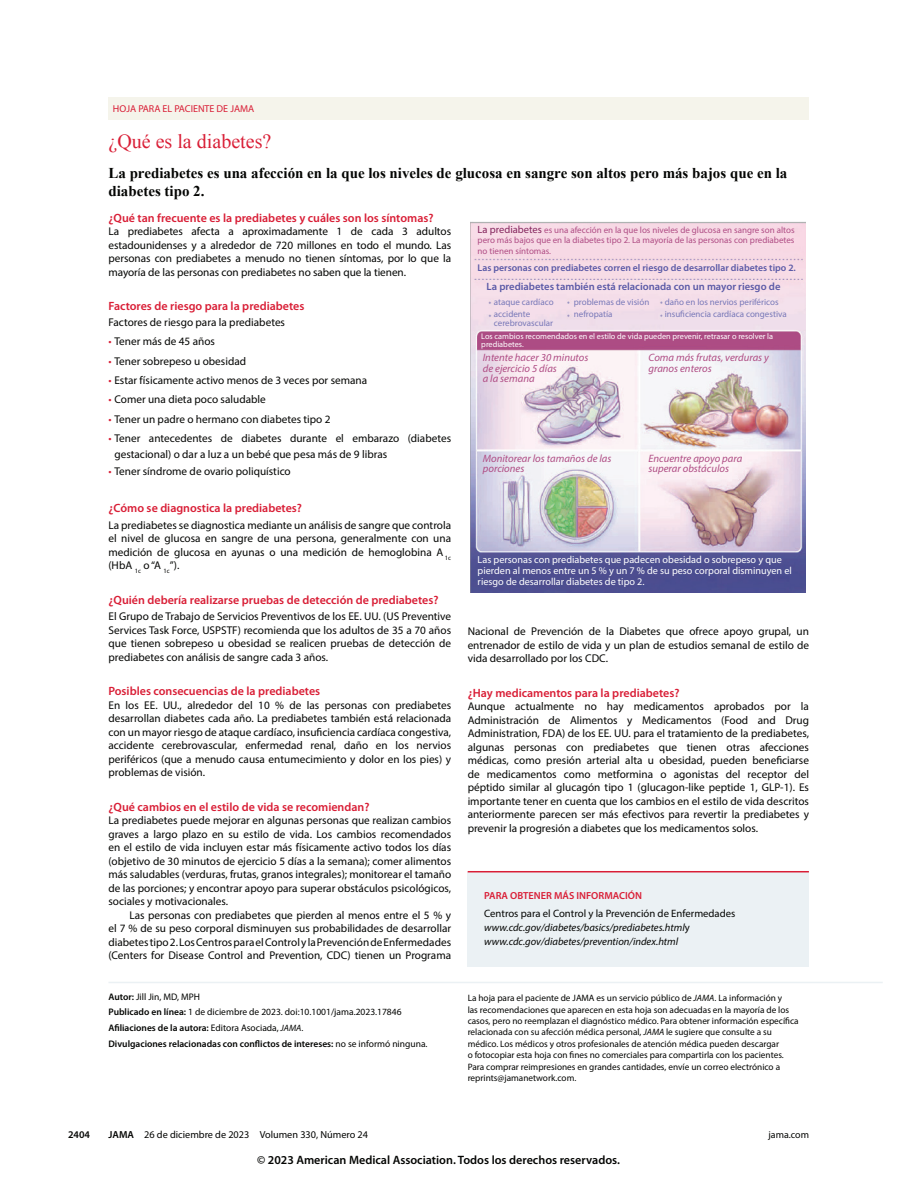
<style>
.page{position:relative;width:918px;height:1188px;background:#fff}
.page>*{position:absolute;margin:0;border:0;box-sizing:border-box;transform-origin:0 0}
.t1{font:20.1px "Times New Roman";color:#d91e36}
.t2{font:700 15px/18px "Times New Roman";color:#040503}
.t3{font:600 12.15px "Myriad Pro";color:#040503}
.t4{font:600 12px "Myriad Pro";color:#d91e36}
.t5{font:11.25px/13.5px "Myriad Pro";color:#040503;text-align:justify}
.t6{font:italic 10.65px/10.5px "Myriad Pro";color:#af4c84}
.t7{font:italic 10.65px/14.2px "Myriad Pro";color:#040503}
.t8{font:600 10.65px "Myriad Pro";color:#5a59a6}
.t9{font:10.2px/11.1px "Myriad Pro";color:#fff}
.t10{font:10.2px "Myriad Pro";color:#040503}
.t11{font:600 10.2px "Myriad Pro";color:#d91e36}
.t12{font:600 10.2px "Myriad Pro";color:#040503}
.t13{font:10.05px "Myriad Pro";color:#d91e36}
.t14{font:10.05px "Myriad Pro";color:#040503}
.t15{font:600 9.75px "Myriad Pro";color:#5a59a6}
.t16{font:600 9.45px/15.8px "Myriad Pro";color:#040503}
.t17{font:9.3px/11.4px "Myriad Pro";color:#040503}
.t18{font:9px/10.5px "Myriad Pro";color:#af4c84;text-align:justify}
.t19{font:9px/12px "Myriad Pro";color:#7878b8}
.t20{font:8.25px/8.2px "Myriad Pro";color:#fff}
.s1{color:#d91e36}
.s2{font-weight:400}
.s3{font-weight:400;font-style:italic;font-size:9.15px}
.s4{font-weight:400;font-size:9.3px}
.s5{font-size:10.5px;color:#84245c}
.s6{font-style:normal}
.s7{font-style:italic;font-size:9.15px}
.s8{font-weight:600}
</style>
<div class="page">
<img style="left:471px;top:221px;width:335px;height:372px">
<div style="left:468px;top:873px;width:341px;height:94px;background:#ebf1f4"></div>
<hr style="left:468px;top:871px;width:341px;height:1px;background:#d91e36">
<div style="left:108px;top:97px;width:701px;height:23px;background:#f5f4eb"></div>
<hr style="left:108px;top:982px;width:775px;height:1px;background:#ebf1f4">
<p class="t13" style="left:113px;top:103px;width:143px">HOJA PARA EL PACIENTE DE JAMA</p>
<h1 class="t1" style="left:108px;top:127px;width:164px">¿Qué es la diabetes?</h1>
<h2 class="t2" style="left:108px;top:163px;width:680px">La prediabetes es una afección en la que los niveles de glucosa en sangre son altos pero más bajos que en la diabetes tipo 2.</h2>
<p class="t4" style="left:108px;top:210px;width:327px">¿Qué tan frecuente es la prediabetes y cuáles son los síntomas?</p>
<p class="t5" style="left:108px;top:225px;width:344px">La prediabetes afecta a aproximadamente 1 de cada 3 adultos estadounidenses y a alrededor de 720 millones en todo el mundo. Las personas con prediabetes a menudo no tienen síntomas, por lo que la mayoría de las personas con prediabetes no saben que la tienen.</p>
<p class="t4" style="left:108px;top:299px;width:197px">Factores de riesgo para la prediabetes</p>
<p class="t5" style="left:108px;top:315px;width:178px">Factores de riesgo para la prediabetes</p>
<p class="t5" style="left:108px;top:335px;width:108px"><span class="s1">•</span> Tener más de 45 años</p>
<p class="t5" style="left:108px;top:354px;width:139px"><span class="s1">•</span> Tener sobrepeso u obesidad</p>
<p class="t5" style="left:108px;top:373px;width:260px"><span class="s1">•</span> Estar físicamente activo menos de 3 veces por semana</p>
<p class="t5" style="left:108px;top:393px;width:159px"><span class="s1">•</span> Comer una dieta poco saludable</p>
<p class="t5" style="left:108px;top:412px;width:224px"><span class="s1">•</span> Tener un padre o hermano con diabetes tipo 2</p>
<p class="t5" style="left:114px;top:430px;width:338px;line-height:16.4px;text-indent:-6px"><span class="s1">•</span> Tener antecedentes de diabetes durante el embarazo (diabetes gestacional) o dar a luz a un bebé que pesa más de 9 libras</p>
<p class="t5" style="left:108px;top:464px;width:184px"><span class="s1">•</span> Tener síndrome de ovario poliquístico</p>
<p class="t4" style="left:108px;top:501px;width:195px">¿Cómo se diagnostica la prediabetes?</p>
<p class="t5" style="left:108px;top:518px;width:344px">La prediabetes se diagnostica mediante un análisis de sangre que controla el nivel de glucosa en sangre de una persona, generalmente con una medición de glucosa en ayunas o una medición de hemoglobina A <sub>1c </sub>(HbA <sub>1c</sub> o “A <sub>1c</sub>”).</p>
<p class="t4" style="left:108px;top:592px;width:332px">¿Quién debería realizarse pruebas de detección de prediabetes?</p>
<p class="t5" style="left:108px;top:610px;width:344px">El Grupo de Trabajo de Servicios Preventivos de los EE. UU. (US Preventive Services Task Force, USPSTF) recomienda que los adultos de 35 a 70 años que tienen sobrepeso u obesidad se realicen pruebas de detección de prediabetes con análisis de sangre cada 3 años.</p>
<p class="t4" style="left:108px;top:684px;width:213px">Posibles consecuencias de la prediabetes</p>
<p class="t5" style="left:108px;top:698px;width:344px">En los EE. UU., alrededor del 10 % de las personas con prediabetes desarrollan diabetes cada año. La prediabetes también está relacionada con un mayor riesgo de ataque cardíaco, insuficiencia cardíaca congestiva, accidente cerebrovascular, enfermedad renal, daño en los nervios periféricos (que a menudo causa entumecimiento y dolor en los pies) y problemas de visión.</p>
<p class="t4" style="left:108px;top:799px;width:263px">¿Qué cambios en el estilo de vida se recomiendan?</p>
<p class="t5" style="left:108px;top:814px;width:344px">La prediabetes puede mejorar en algunas personas que realizan cambios graves a largo plazo en su estilo de vida. Los cambios recomendados en el estilo de vida incluyen estar más físicamente activo todos los días (objetivo de 30 minutos de ejercicio 5 días a la semana); comer alimentos más saludables (verduras, frutas, granos integrales); monitorear el tamaño de las porciones; y encontrar apoyo para superar obstáculos psicológicos, sociales y motivacionales.</p>
<p class="t5" style="left:108px;top:908px;width:344px;text-indent:21px">Las personas con prediabetes que pierden al menos entre el 5 % y el 7 % de su peso corporal disminuyen sus probabilidades de desarrollar diabetes tipo 2. Los Centros para el Control y la Prevención de Enfermedades (Centers for Disease Control and Prevention, CDC) tienen un Programa</p>
<p class="t16" style="left:108px;top:988px;width:321px">Autor: <span class="s2">Jill Jin, MD, MPH<br></span>Publicado en línea: <span class="s2">1 de diciembre de 2023. doi:10.1001/jama.2023.17846<br></span>Afiliaciones de la autora: <span class="s2">Editora Asociada,</span> <span class="s3">JAMA</span><span class="s4">.<br></span>Divulgaciones relacionadas con conflictos de intereses: <span class="s2">no se informó ninguna.</span></p>
<p class="t18" style="left:478px;top:224px;width:318px"><span class="s5">La prediabetes</span> es una afección en la que los niveles de glucosa en sangre son altos pero más bajos que en la diabetes tipo 2. La mayoría de las personas con prediabetes no tienen síntomas.</p>
<p class="t15" style="left:478px;top:261px;width:320px">Las personas con prediabetes corren el riesgo de desarrollar diabetes tipo 2.</p>
<p class="t8" style="left:487px;top:280px;width:295px">La prediabetes también está relacionada con un mayor riesgo de</p>
<p class="t19" style="left:494px;top:296px;width:61px">ataque cardíaco accidente</p>
<p class="t19" style="left:494px;top:317px;width:61px">cerebrovascular</p>
<p class="t19" style="left:574px;top:296px;width:77px">problemas de visión nefropatía</p>
<p class="t19" style="left:665px;top:296px;width:124px">daño en los nervios periféricos insuficiencia cardíaca congestiva</p>
<p class="t20" style="left:481px;top:332px;width:293px">Los cambios recomendados en el estilo de vida pueden prevenir, retrasar o resolver la prediabetes.</p>
<p class="t6" style="left:483px;top:352px;width:107px">Intente hacer 30 minutos de ejercicio 5 días<br>a la semana</p>
<p class="t6" style="left:649px;top:352px;width:122px">Coma más frutas, verduras y granos enteros</p>
<p class="t6" style="left:483px;top:453px;width:130px">Monitorear los tamaños de las porciones</p>
<p class="t6" style="left:649px;top:453px;width:95px">Encuentre apoyo para superar obstáculos</p>
<p class="t9" style="left:478px;top:553px;width:316px">Las personas con prediabetes que padecen obesidad o sobrepeso y que pierden al menos entre un 5 % y un 7 % de su peso corporal disminuyen el riesgo de desarrollar diabetes de tipo 2.</p>
<p class="t5" style="left:468px;top:625px;width:343px">Nacional de Prevención de la Diabetes que ofrece apoyo grupal, un entrenador de estilo de vida y un plan de estudios semanal de estilo de vida desarrollado por los CDC.</p>
<p class="t4" style="left:468px;top:685px;width:213px">¿Hay medicamentos para la prediabetes?</p>
<p class="t5" style="left:468px;top:700px;width:343px">Aunque actualmente no hay medicamentos aprobados por la Administración de Alimentos y Medicamentos (Food and Drug Administration, FDA) de los EE. UU. para el tratamiento de la prediabetes, algunas personas con prediabetes que tienen otras afecciones médicas, como presión arterial alta u obesidad, pueden beneficiarse de medicamentos como metformina o agonistas del receptor del péptido similar al glucagón tipo 1 (glucagon-like peptide 1, GLP-1). Es importante tener en cuenta que los cambios en el estilo de vida descritos anteriormente parecen ser más efectivos para revertir la prediabetes y prevenir la progresión a diabetes que los medicamentos solos.</p>
<p class="t11" style="left:484px;top:890px;width:159px">PARA OBTENER MÁS INFORMACIÓN</p>
<p class="t7" style="left:484px;top:906px;width:253px"><span class="s6">Centros para el Control y la Prevención de Enfermedades </span>www.cdc.gov/diabetes/basics/prediabetes.html<span class="s6">y </span>www.cdc.gov/diabetes/prevention/index.html</p>
<p class="t17" style="left:468px;top:992px;width:333px">La hoja para el paciente de JAMA es un servicio público de <span class="s7">JAMA</span>. La información y<br>las recomendaciones que aparecen en esta hoja son adecuadas en la mayoría de los casos, pero no reemplazan el diagnóstico médico. Para obtener información específica relacionada con su afección médica personal, <span class="s7">JAMA</span> le sugiere que consulte a su médico. Los médicos y otros profesionales de atención médica pueden descargar<br>o fotocopiar esta hoja con fines no comerciales para compartirla con los pacientes.<br>Para comprar reimpresiones en grandes cantidades, envíe un correo electrónico a reprints@jamanetwork.com.</p>
<p class="t12" style="left:68px;top:1128px;width:23px">2404</p>
<p class="t10" style="left:109px;top:1128px;width:261px"><span class="s8">JAMA</span> 26 de diciembre de 2023 Volumen 330, Número 24</p>
<p class="t14" style="left:768px;top:1128px;width:42px">jama.com</p>
<p class="t3" style="left:257px;top:1152px;width:364px">© 2023 American Medical Association. Todos los derechos reservados.</p>
</div>
